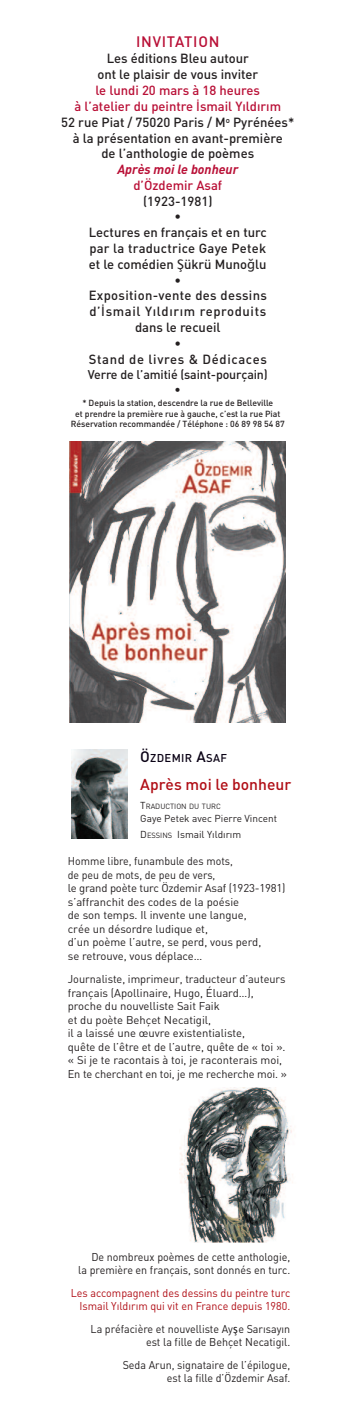
<style>
.page{position:relative;width:355px;height:1418px;background:#fff}
.page>*{position:absolute;margin:0;border:0;box-sizing:border-box;transform-origin:0 0}
.t1{font:500 15.62px "DIN";color:#b00d15}
.t2{font:500 15px "DIN";letter-spacing:.05em;color:#b90f36}
.t3{font:500 13.12px/15.9px "DIN";color:#231f20;text-align:center}
.t4{font:500 13.12px/15.8px "DIN";letter-spacing:.02em;color:#231f20;text-align:center}
.t5{font:italic 700 13.12px "DIN";color:#b90f36}
.t6{font:500 13.12px "DIN";color:#b90f36}
.t7{font:500 12.5px/15px "DIN";letter-spacing:-.01em;color:#231f20;text-align:center}
.t8{font:11.25px/13.5px "DIN";color:#231f20}
.t9{font:11.25px/13.5px "DIN";color:#231f20;scale:.94 1}
.t10{font:11.25px/13.5px "DIN";color:#231f20;text-align:right;scale:.95 1}
.t11{font:11.25px/13.5px "DIN";color:#b00d15;text-align:right;scale:.95 1}
.t12{font:500 11.25px "DIN";letter-spacing:.025em;color:#0a0215}
.t13{font:10px/16px "DIN";color:#231f20}
.t14{font:500 8.75px/10.5px "DIN";color:#231f20;text-align:center}
.t15{font:7.5px "DIN";color:#231f20}
.s1{color:#b90f36}
.s2{font-family:"Lucida Grande";font-weight:400;color:#b90f36}
.s3{font-family:"Lucida Grande";font-weight:400}
.s4{font-size:15px}
.s5{font-size:10px}
.s6{font-size:7.5px}
.s7{font-family:"Lucida Grande"}
</style>
<div class="page">
<img style="left:71px;top:750px;width:57px;height:89px">
<img style="left:179px;top:1087px;width:114px;height:155px">
<img style="left:70px;top:442px;width:215px;height:280px">
<h2 class="t2" style="left:136px;top:36px;width:85px">INVITATION</h2>
<p class="t3" style="left:97px;top:52px;width:162px">Les éditions Bleu autour ont le plaisir de vous inviter</p>
<p class="t3" style="left:61px;top:84px;width:234px"><span class="s1">le lundi 20 mars à 18 heures<br>à l’atelier du peintre</span> <span class="s2">İ</span><span class="s1">smail Yıldırım<br></span>52 rue Piat / 75020 Paris / M<sup>o</sup> Pyrénées* à la présentation en avant-première<br>de l’anthologie de poèmes</p>
<p class="t5" style="left:117px;top:165px;width:122px">Après moi le bonheur</p>
<p class="t6" style="left:133px;top:180px;width:90px">d’Özdemir Asaf</p>
<p class="t4" style="left:89px;top:194px;width:179px">(1923-1981)<br>•<br>Lectures en français et en turc par la traductrice Gaye Petek et le comédien <span class="s3">Ş</span>ükrü Muno<span class="s3">ğ</span>lu •<br>Exposition-vente des dessins d’<span class="s3">İ</span>smail Yıldırım reproduits dans le recueil<br>•<br>Stand de livres &amp; Dédicaces</p>
<p class="t7" style="left:88px;top:368px;width:181px">Verre de l’amitié (saint-pourçain) •</p>
<p class="t14" style="left:71px;top:399px;width:215px">* Depuis la station, descendre la rue de Belleville<br>et prendre la première rue à gauche, c’est la rue Piat<br>Réservation recommandée / Téléphone : 06 89 98 54 87</p>
<p class="t12" style="left:140px;top:754px;width:88px"><span class="s4">Ö</span>ZDEMIR <span class="s4">A</span>SAF</p>
<h1 class="t1" style="left:140px;top:778px;width:152px">Après moi le bonheur</h1>
<p class="t15" style="left:140px;top:803px;width:82px"><span class="s5">T</span>RADUCTION DU TURC</p>
<p class="t13" style="left:140px;top:811px;width:138px">Gaye Petek avec Pierre Vincent<br>D<span class="s6">ESSINS</span> Ismail Yıldırım</p>
<p class="t9" style="left:68px;top:855px;width:233px">Homme libre, funambule des mots,<br>de peu de mots, de peu de vers,<br>le grand poète turc Özdemir Asaf (1923-1981) s’affranchit des codes de la poésie<br>de son temps. Il invente une langue,<br>crée un désordre ludique et,<br>d’un poème l’autre, se perd, vous perd,<br>se retrouve, vous déplace…</p>
<p class="t8" style="left:68px;top:973px;width:220px">Journaliste, imprimeur, traducteur d’auteurs français (Apollinaire, Hugo, Éluard…), proche du nouvelliste Sait Faik<br>et du poète Behçet Necatigil,<br>il a laissé une œuvre existentialiste,<br>quête de l’être et de l’autre, quête de « toi ». « Si je te racontais à toi, je raconterais moi, En te cherchant en toi, je me recherche moi. »</p>
<p class="t10" style="left:78px;top:1251px;width:224px">De nombreux poèmes de cette anthologie,<br>la première en français, sont donnés en turc.</p>
<p class="t11" style="left:71px;top:1287px;width:232px">Les accompagnent des dessins du peintre turc<br>Ismail Yıldırım qui vit en France depuis 1980.</p>
<p class="t10" style="left:90px;top:1323px;width:211px">La préfacière et nouvelliste Ay<span class="s7">ş</span>e Sarısayın est la fille de Behçet Necatigil.</p>
<p class="t10" style="left:122px;top:1358px;width:178px">Seda Arun, signataire de l’épilogue, est la fille d’Özdemir Asaf.</p>
</div>
